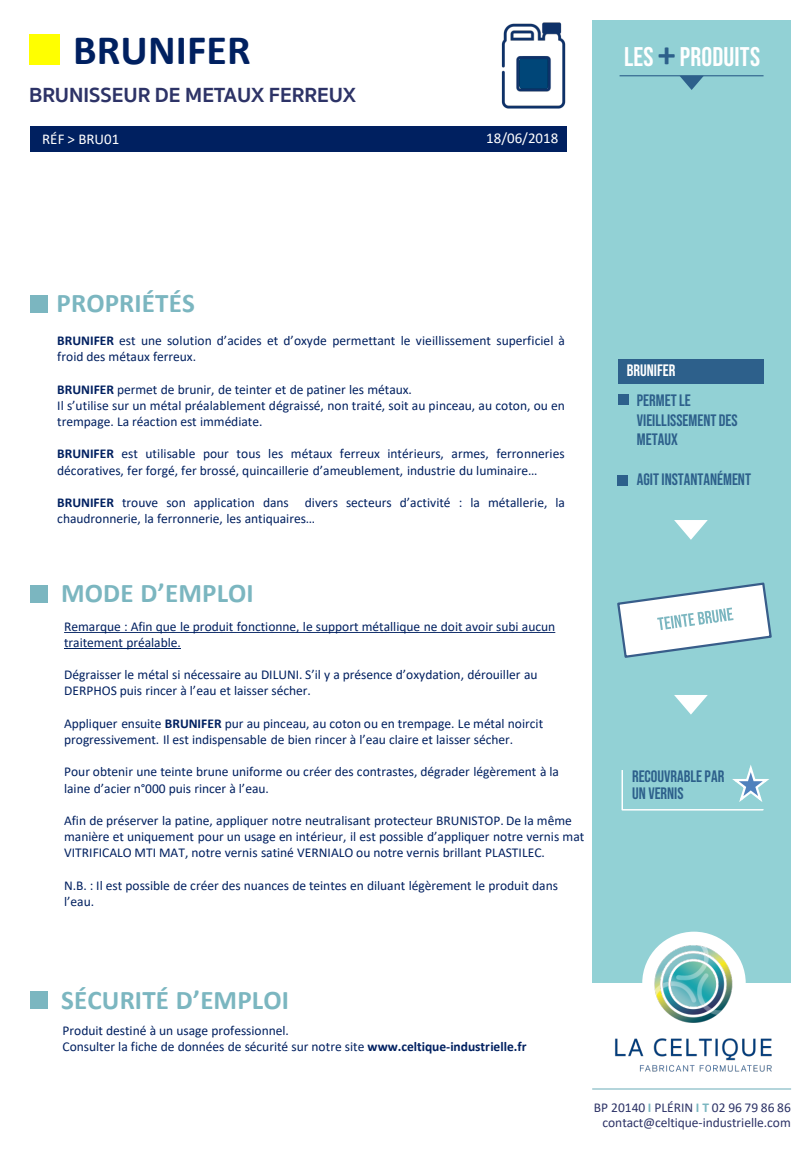
<style>
.page{position:relative;width:810px;height:1170px;background:#fff}
.page>*{position:absolute;margin:0;border:0;box-sizing:border-box;transform-origin:0 0}
.t1{font:700 42px "Calibri";letter-spacing:.005em;color:#002060}
.t2{font:700 27px "Calibri";letter-spacing:.005em;color:#7bb6c0}
.t3{font:27px "Bebas Neue";letter-spacing:.005em;color:#fff}
.t4{font:700 21px "Sukhumvit Set";color:#2d3367}
.t5{font:16.5px/19.8px "Bebas Neue";color:#2d608b}
.t6{font:16.5px "Bebas Neue";color:#fff}
.t7{font:15px "Calibri";color:#fff}
.t8{font:13.5px/16.2px "Calibri";color:#002060}
.t9{font:13.5px/15px "Calibri";color:#2d3367;text-align:right}
.s1{font-family:"Calibri";font-weight:700;font-size:36px;color:#2d608b}
.s2{font-weight:700}
.s3{font-weight:700;color:#7bb6c0}
</style>
<div class="page">
<img style="left:502px;top:22px;width:64px;height:87px">
<div style="left:592px;top:20px;width:199px;height:963px;background:#92d1d5"></div>
<div style="left:31px;top:126px;width:536px;height:25px;background:#002060"></div>
<div style="left:30px;top:34px;width:30px;height:31px;background:#ff0"></div>
<div style="left:30px;top:295px;width:18px;height:18px;background:#7bb6c0"></div>
<svg style="left:64px;top:632px;width:491px;height:1px"></svg>
<hr style="left:64px;top:648px;width:117px;height:1px;background:#002060">
<div style="left:30px;top:585px;width:18px;height:17px;background:#7bb6c0"></div>
<div style="left:30px;top:992px;width:18px;height:17px;background:#7bb6c0"></div>
<hr style="left:620px;top:75px;width:144px;height:1px;background:#2d608b">
<svg style="left:680px;top:76px;width:24px;height:14px"></svg>
<div style="left:618px;top:360px;width:146px;height:24px;background:#2d608b"></div>
<div style="left:618px;top:395px;width:11px;height:10px;background:#2d608b"></div>
<svg style="left:674px;top:520px;width:34px;height:20px"></svg>
<svg style="left:617px;top:582px;width:155px;height:76px"></svg>
<svg style="left:674px;top:695px;width:34px;height:20px"></svg>
<svg style="left:621px;top:765px;width:148px;height:46px"></svg>
<hr style="left:592px;top:1088px;width:199px;height:2px;background:#7bb6c0">
<img style="left:599px;top:931px;width:190px;height:158px">
<div style="left:617px;top:476px;width:10px;height:10px;background:#2d608b"></div>
<h1 class="t1" style="left:73px;top:20px;width:179px">BRUNIFER</h1>
<p class="t4" style="left:29px;top:79px;width:328px">BRUNISSEUR DE METAUX FERREUX</p>
<p class="t7" style="left:42px;top:128px;width:79px">RÉF &gt; BRU01</p>
<p class="t7" style="left:486px;top:127px;width:73px">18/06/2018</p>
<p class="t3" style="left:624px;top:41px;width:138px">LES <span class="s1">+</span> PRODUITS</p>
<p class="t2" style="left:56px;top:284px;width:140px">PROPRIÉTÉS</p>
<p class="t8" style="left:57px;top:332px;width:509px"><span class="s2">BRUNIFER</span> est une solution d’acides et d’oxyde permettant le vieillissement superficiel à froid des métaux ferreux.</p>
<p class="t8" style="left:57px;top:381px;width:356px"><span class="s2">BRUNIFER</span> permet de brunir, de teinter et de patiner les métaux.</p>
<p class="t8" style="left:57px;top:397px;width:509px">Il s’utilise sur un métal préalablement dégraissé, non traité, soit au pinceau, au coton, ou en trempage. La réaction est immédiate.</p>
<p class="t8" style="left:57px;top:446px;width:509px"><span class="s2">BRUNIFER</span> est utilisable pour tous les métaux ferreux intérieurs, armes, ferronneries décoratives, fer forgé, fer brossé, quincaillerie d’ameublement, industrie du luminaire…</p>
<p class="t8" style="left:57px;top:494px;width:509px"><span class="s2">BRUNIFER</span> trouve son application dans divers secteurs d’activité : la métallerie, la chaudronnerie, la ferronnerie, les antiquaires…</p>
<p class="t2" style="left:61px;top:574px;width:194px">MODE D’EMPLOI</p>
<p class="t8" style="left:64px;top:618px;width:493px">Remarque : Afin que le produit fonctionne, le support métallique ne doit avoir subi aucun traitement préalable.</p>
<p class="t8" style="left:64px;top:666px;width:475px">Dégraisser le métal si nécessaire au DILUNI. S’il y a présence d’oxydation, dérouiller au<br>DERPHOS puis rincer à l’eau et laisser sécher.</p>
<p class="t8" style="left:64px;top:715px;width:481px">Appliquer ensuite <span class="s2">BRUNIFER</span> pur au pinceau, au coton ou en trempage. Le métal noircit progressivement. Il est indispensable de bien rincer à l’eau claire et laisser sécher.</p>
<p class="t8" style="left:64px;top:764px;width:496px">Pour obtenir une teinte brune uniforme ou créer des contrastes, dégrader légèrement à la laine d’acier n°000 puis rincer à l’eau.</p>
<p class="t8" style="left:64px;top:812px;width:522px">Afin de préserver la patine, appliquer notre neutralisant protecteur BRUNISTOP. De la même manière et uniquement pour un usage en intérieur, il est possible d’appliquer notre vernis mat<br>VITRIFICALO MTI MAT, notre vernis satiné VERNIALO ou notre vernis brillant PLASTILEC.</p>
<p class="t8" style="left:64px;top:877px;width:496px">N.B. : Il est possible de créer des nuances de teintes en diluant légèrement le produit dans l’eau.</p>
<p class="t6" style="left:627px;top:361px;width:50px">BRUNIFER</p>
<p class="t5" style="left:637px;top:390px;width:102px">PERMET LE<br>VIEILLISSEMENT DES<br>METAUX</p>
<p class="t5" style="left:637px;top:469px;width:116px">AGIT INSTANTANÉMENT</p>
<p class="t5" style="left:632px;top:768px;width:94px;line-height:16.4px">RECOUVRABLE PAR<br>UN VERNIS</p>
<p class="t2" style="left:61px;top:981px;width:229px">SÉCURITÉ D’EMPLOI</p>
<p class="t8" style="left:62px;top:1022px;width:228px">Produit destiné à un usage professionnel.</p>
<p class="t8" style="left:62px;top:1038px;width:466px">Consulter la fiche de données de sécurité sur notre site <span class="s2">www.celtique-industrielle.fr</span></p>
<p class="t9" style="left:594px;top:1100px;width:198px">BP 20140 <span class="s3">I</span> PLÉRIN <span class="s3">I T</span> 02 96 79 86 86 contact@celtique-industrielle.com</p>
</div>
